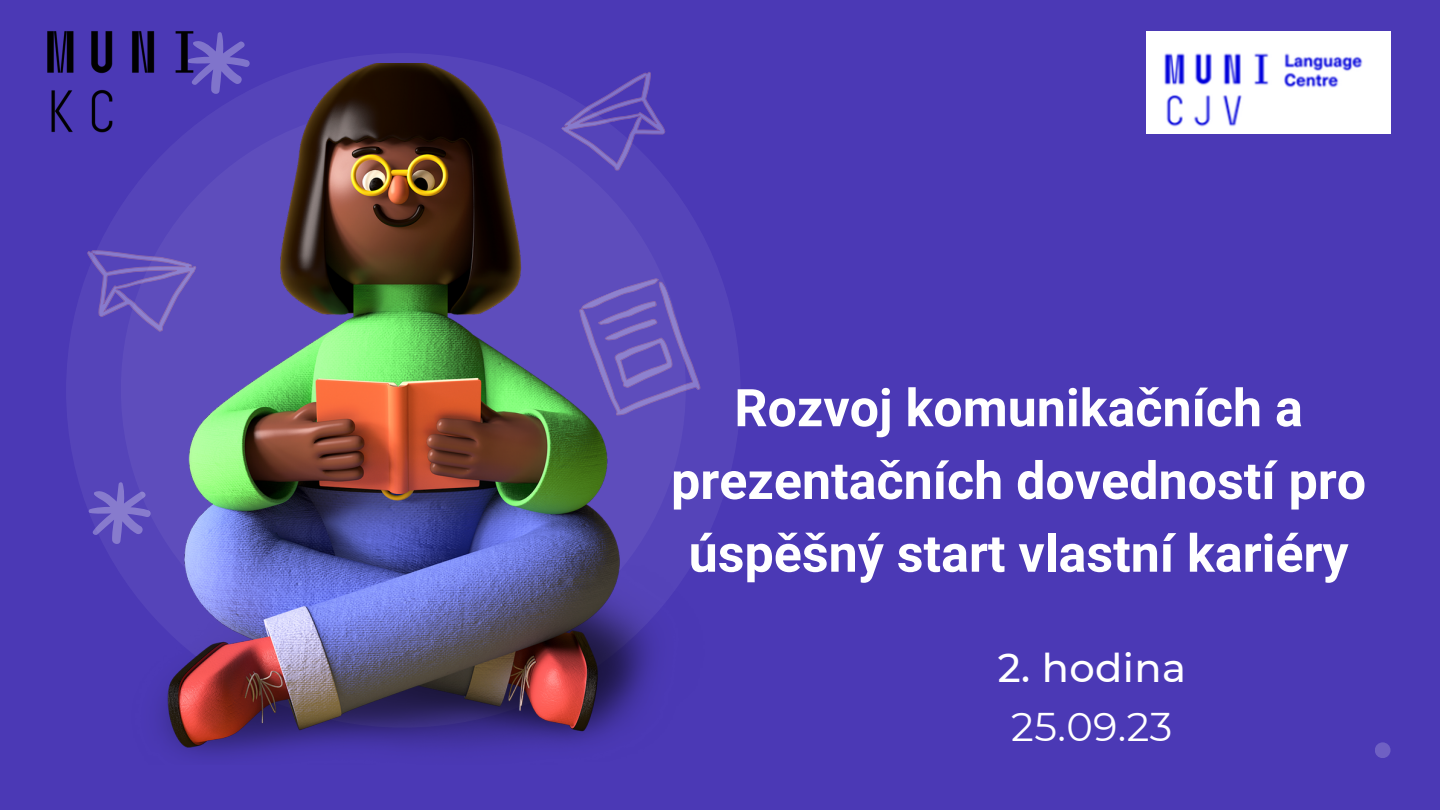
<style>
.page{position:relative;width:1440px;height:810px;background:#4b39b5}
.page>*{position:absolute;margin:0;border:0;box-sizing:border-box;transform-origin:0 0}
.t1{font:700 52px/72.8px "Roboto";color:#fff;text-align:center}
.t2{font:500 40px "Montserrat";letter-spacing:.01em;color:#fff}
.t3{font:40px "Montserrat";color:#fff}
</style>
<div class="page">
<div style="left:66px;top:53px;width:675px;height:675px;background:#5544b9;border-radius:50%"></div>
<svg style="left:87px;top:250px;width:33px;height:67px"></svg>
<svg style="left:89px;top:482px;width:31px;height:62px"></svg>
<svg style="left:219px;top:32px;width:31px;height:32px"></svg>
<div style="left:1375px;top:742px;width:16px;height:16px;background:#6f60c3;border-radius:50%"></div>
<img style="left:120px;top:64px;width:581px;height:693px">
<img style="left:47px;top:31px;width:172px;height:110px">
<img style="left:1147px;top:31px;width:244px;height:102px">
<p class="t1" style="left:671px;top:372px;width:697px">Rozvoj komunikačních a prezentačních dovedností pro úspěšný start vlastní kariéry</p>
<p class="t2" style="left:998px;top:643px;width:190px">2. hodina</p>
<p class="t3" style="left:1011px;top:702px;width:163px">25.09.23</p>
</div>
